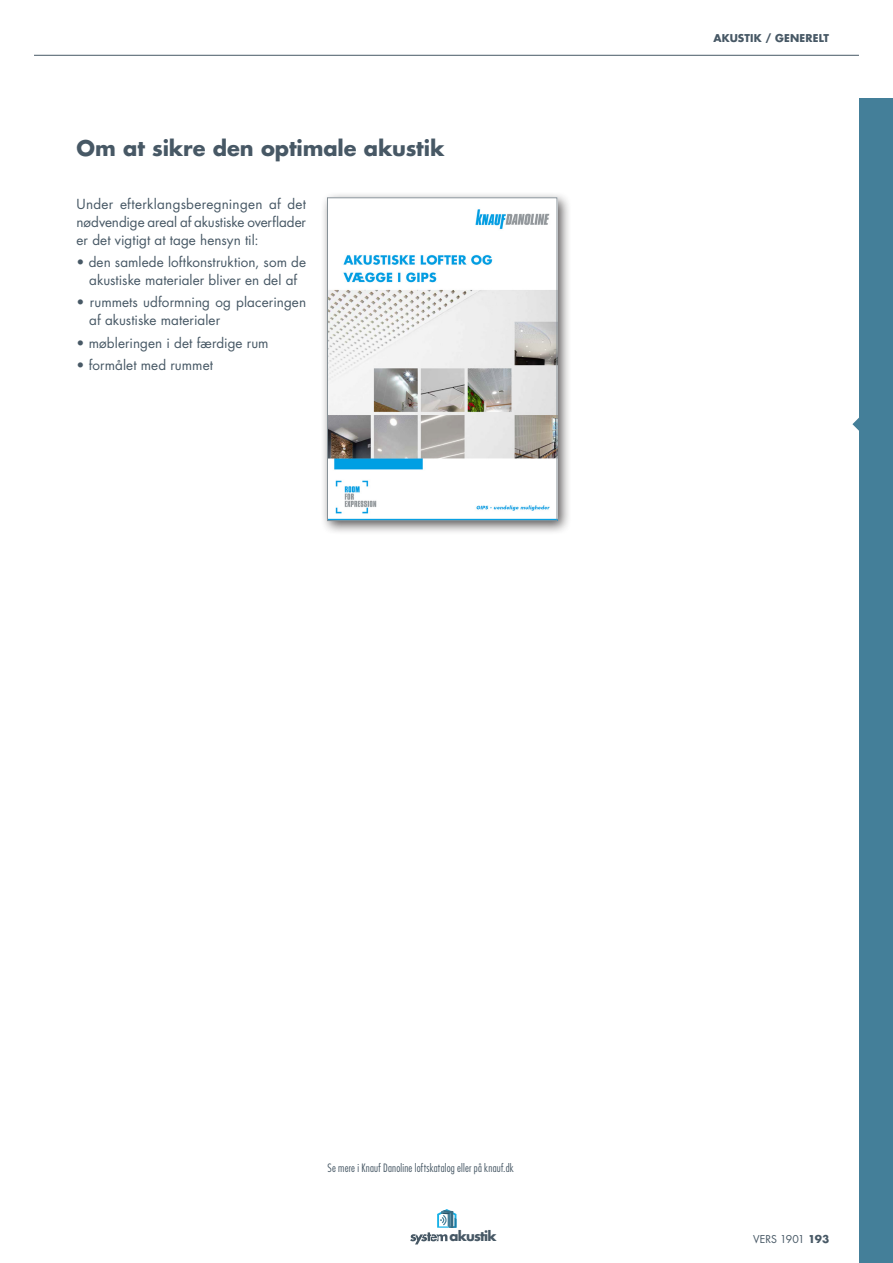
<style>
.page{position:relative;width:893px;height:1263px;background:#fff}
.page>*{position:absolute;margin:0;border:0;box-sizing:border-box;transform-origin:0 0}
.KD_Brødtekst{font:700 21px "Futura Std";letter-spacing:-.005em;color:#475865}
.KD_Brødtekst-2{font:13.5px/18px "Futura Std";letter-spacing:.005em;color:#475865;text-align:justify}
.t1{font:700 13.35px "Futura Std";letter-spacing:-.055em;color:#475865}
.KD_Billedetekster{font:300 condensed 11.25px "Futura Std";letter-spacing:.015em;color:#475865}
.t2{font:700 10.5px "Futura Std";letter-spacing:.015em;color:#475865}
.t3{font:10.5px "Futura Std";color:#475865}
.s1{font-weight:700}
</style>
<div class="page">
<hr style="left:34px;top:55px;width:825px;height:1px;background:#475865">
<div style="left:859px;top:98px;width:34px;height:1165px;background:#447f99"></div>
<svg style="left:410px;top:1209px;width:46px;height:35px"></svg>
<svg style="left:852px;top:417px;width:7px;height:14px"></svg>
<div style="left:320px;top:191px;width:252px;height:344px;background:#231f20;opacity:.75"></div>
<img style="left:329px;top:200px;width:226px;height:319px">
<div style="left:327px;top:198px;width:230px;height:323px;border:1px solid #869096"></div>
<p class="KD_Brødtekst" style="left:77px;top:134px;width:369px">Om at sikre den optimale akustik</p>
<p class="KD_Brødtekst-2" style="left:77px;top:195px;width:231px">Under efterklangsberegningen af det nødvendige areal af akustiske overflader er det vigtigt at tage hensyn til:</p>
<p class="KD_Brødtekst-2" style="left:77px;top:253px;width:231px;text-align:center">• den samlede loftkonstruktion, som de akustiske materialer bliver en del af</p>
<p class="KD_Brødtekst-2" style="left:89px;top:294px;width:218px;text-indent:-13px">• rummets udformning og placeringen af akustiske materialer</p>
<p class="KD_Brødtekst-2" style="left:77px;top:334px;width:194px">• møbleringen i det færdige rum</p>
<p class="KD_Brødtekst-2" style="left:77px;top:356px;width:138px">• formålet med rummet</p>
<p class="t2" style="left:713px;top:31px;width:117px">AKUSTIK / GENERELT</p>
<p class="KD_Billedetekster" style="left:327px;top:1161px;width:188px">Se mere i Knauf Danoline loftskatalog eller på knauf.dk</p>
<p class="t1" style="left:449px;top:1227px;width:49px">akustik</p>
<p class="t3" style="left:753px;top:1233px;width:78px">VERS 1901 <span class="s1">193</span></p>
</div>
